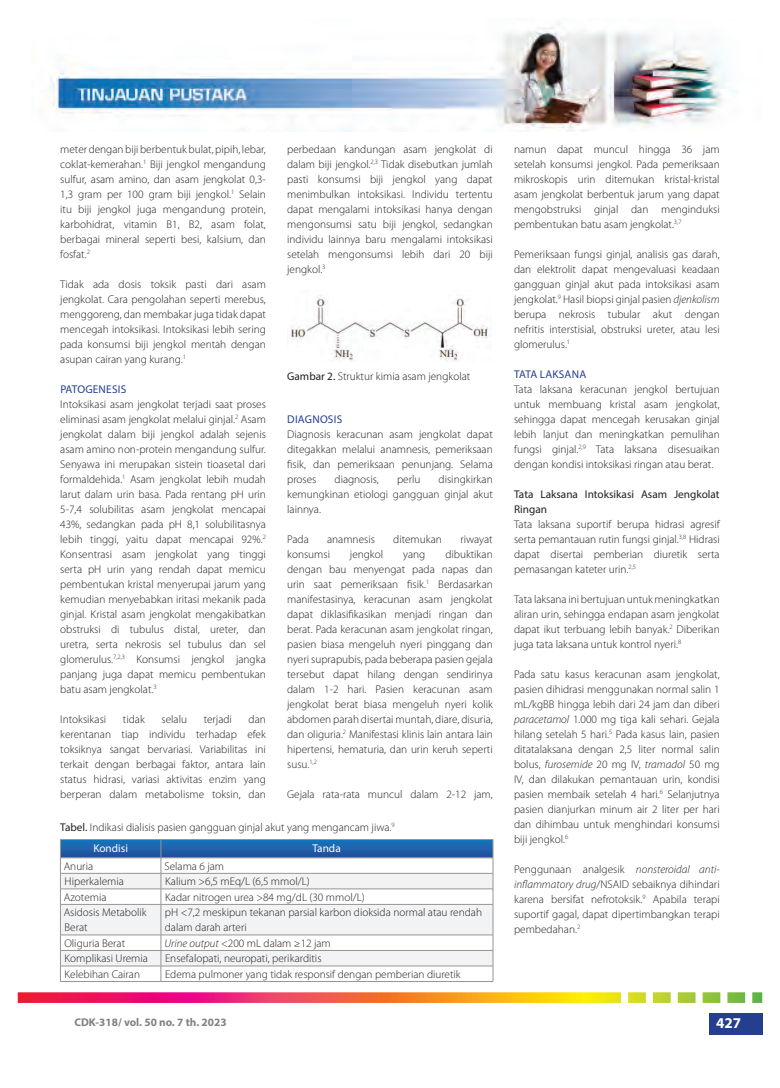
<style>
.page{position:relative;width:780px;height:1088px;background:#fff}
.page>*{position:absolute;margin:0;border:0;box-sizing:border-box;transform-origin:0 0}
.t1{font:700 15px "Myriad Pro";color:#fff}
.t2{font:300 11.25px/15px "Myriad Pro";color:#231f20;text-align:justify}
.t3{font:11.25px/15px "Myriad Pro";color:#231f20}
.t4{font:11.25px "Myriad Pro";letter-spacing:.02em;color:#253f8e}
.t5{font:700 11.25px "Myriad Pro";color:#808285}
.t6{font:11.25px "Myriad Pro";color:#fff}
.s1{font-weight:400}
.s2{font-weight:400;color:#fff}
.s3{font-style:italic}
</style>
<div class="page">
<div style="left:709px;top:1013px;width:53px;height:21px;background:#253f8e"></div>
<svg style="left:18px;top:992px;width:744px;height:11px;background:#e87c50"></svg>
<img style="left:287px;top:294px;width:202px;height:67px">
<svg style="left:61px;top:905px;width:431px;height:61px;fill:#f2f3f4"></svg>
<hr style="left:60px;top:981px;width:101px;height:1px;background:#939598">
<hr style="left:161px;top:981px;width:332px;height:1px;background:#939598">
<hr style="left:60px;top:904px;width:101px;height:1px;background:#939598">
<hr style="left:60px;top:904px;width:1px;height:31px;background:#939598">
<hr style="left:161px;top:904px;width:332px;height:1px;background:#939598">
<hr style="left:492px;top:904px;width:1px;height:31px;background:#939598">
<hr style="left:60px;top:935px;width:101px;height:1px;background:#939598">
<hr style="left:161px;top:935px;width:332px;height:1px;background:#939598">
<hr style="left:60px;top:950px;width:101px;height:1px;background:#939598">
<svg style="left:60px;top:935px;width:1px;height:46px"></svg>
<hr style="left:161px;top:950px;width:332px;height:1px;background:#939598">
<svg style="left:492px;top:935px;width:1px;height:46px"></svg>
<hr style="left:60px;top:966px;width:101px;height:1px;background:#939598">
<hr style="left:161px;top:966px;width:332px;height:1px;background:#939598">
<svg style="left:60px;top:839px;width:433px;height:65px"></svg>
<hr style="left:161px;top:904px;width:1px;height:31px;background:#939598">
<svg style="left:161px;top:935px;width:1px;height:46px"></svg>
<img style="left:46px;top:22px;width:690px;height:110px">
<p class="t2" style="left:60px;top:142px;width:207px">meter dengan biji berbentuk bulat, pipih, lebar, coklat-kemerahan.<sup>1</sup> Biji jengkol mengandung sulfur, asam amino, dan asam jengkolat 0,3- 1,3 gram per 100 gram biji jengkol.<sup>1</sup> Selain itu biji jengkol juga mengandung protein, karbohidrat, vitamin B1, B2, asam folat, berbagai mineral seperti besi, kalsium, dan fosfat.<sup>2</sup></p>
<p class="t2" style="left:60px;top:277px;width:207px">Tidak ada dosis toksik pasti dari asam jengkolat. Cara pengolahan seperti merebus, menggoreng, dan membakar juga tidak dapat mencegah intoksikasi. Intoksikasi lebih sering pada konsumsi biji jengkol mentah dengan asupan cairan yang kurang.<sup>1</sup></p>
<p class="t4" style="left:60px;top:382px;width:67px">PATOGENESIS</p>
<p class="t2" style="left:60px;top:397px;width:207px">Intoksikasi asam jengkolat terjadi saat proses eliminasi asam jengkolat melalui ginjal.<sup>2</sup> Asam jengkolat dalam biji jengkol adalah sejenis asam amino non-protein mengandung sulfur.<br>Senyawa ini merupakan sistein tioasetal dari formaldehida.<sup>1</sup> Asam jengkolat lebih mudah larut dalam urin basa. Pada rentang pH urin 5-7,4 solubilitas asam jengkolat mencapai 43%, sedangkan pada pH 8,1 solubilitasnya lebih tinggi, yaitu dapat mencapai 92%.<sup>2<br></sup>Konsentrasi asam jengkolat yang tinggi serta pH urin yang rendah dapat memicu pembentukan kristal menyerupai jarum yang kemudian menyebabkan iritasi mekanik pada ginjal. Kristal asam jengkolat mengakibatkan obstruksi di tubulus distal, ureter, dan uretra, serta nekrosis sel tubulus dan sel glomerulus.<sup>7,2,3</sup> Konsumsi jengkol jangka panjang juga dapat memicu pembentukan batu asam jengkolat.<sup>3</sup></p>
<p class="t2" style="left:60px;top:712px;width:47px">Intoksikasi</p>
<p class="t2" style="left:123px;top:712px;width:23px">tidak</p>
<p class="t2" style="left:161px;top:712px;width:27px">selalu</p>
<p class="t2" style="left:204px;top:712px;width:30px">terjadi</p>
<p class="t2" style="left:60px;top:712px;width:207px;text-indent:188px">dan kerentanan tiap individu terhadap efek toksiknya sangat bervariasi. Variabilitas ini terkait dengan berbagai faktor, antara lain status hidrasi, variasi aktivitas enzim yang berperan dalam metabolisme toksin, dan</p>
<p class="t2" style="left:287px;top:142px;width:207px">perbedaan kandungan asam jengkolat di dalam biji jengkol.<sup>2,3</sup> Tidak disebutkan jumlah pasti konsumsi biji jengkol yang dapat menimbulkan intoksikasi. Individu tertentu dapat mengalami intoksikasi hanya dengan mengonsumsi satu biji jengkol, sedangkan individu lainnya baru mengalami intoksikasi setelah mengonsumsi lebih dari 20 biji jengkol.<sup>3</sup></p>
<p class="t2" style="left:287px;top:369px;width:185px"><span class="s1">Gambar 2.</span> Struktur kimia asam jengkolat</p>
<p class="t4" style="left:287px;top:412px;width:56px">DIAGNOSIS</p>
<p class="t2" style="left:287px;top:427px;width:207px">Diagnosis keracunan asam jengkolat dapat ditegakkan melalui anamnesis, pemeriksaan fisik, dan pemeriksaan penunjang. Selama proses</p>
<p class="t2" style="left:287px;top:472px;width:207px;text-indent:151px">disingkirkan kemungkinan etiologi gangguan ginjal akut lainnya.</p>
<p class="t2" style="left:287px;top:532px;width:23px">Pada</p>
<p class="t2" style="left:327px;top:532px;width:49px">anamnesis</p>
<p class="t2" style="left:393px;top:532px;width:50px">ditemukan</p>
<p class="t2" style="left:460px;top:532px;width:34px">riwayat</p>
<p class="t2" style="left:287px;top:547px;width:44px">konsumsi</p>
<p class="t2" style="left:350px;top:547px;width:35px">jengkol</p>
<p class="t2" style="left:403px;top:547px;width:24px">yang</p>
<p class="t2" style="left:334px;top:472px;width:46px">diagnosis,</p>
<p class="t2" style="left:397px;top:472px;width:25px">perlu</p>
<p class="t2" style="left:287px;top:547px;width:207px;text-indent:158px">dibuktikan dengan bau menyengat pada napas dan urin saat pemeriksaan fisik.<sup>1</sup> Berdasarkan manifestasinya, keracunan asam jengkolat dapat diklasifikasikan menjadi ringan dan berat. Pada keracunan asam jengkolat ringan, pasien biasa mengeluh nyeri pinggang dan nyeri suprapubis, pada beberapa pasien gejala tersebut dapat hilang dengan sendirinya dalam 1-2 hari. Pasien keracunan asam jengkolat berat biasa mengeluh nyeri kolik abdomen parah disertai muntah, diare, disuria, dan oliguria.<sup>2</sup> Manifestasi klinis lain antara lain hipertensi, hematuria, dan urin keruh seperti susu.<sup>1,2</sup></p>
<p class="t2" style="left:287px;top:787px;width:207px">Gejala rata-rata muncul dalam 2-12 jam,</p>
<p class="t2" style="left:93px;top:816px;width:303px;line-height:21.6px;text-indent:-33px"><span class="s1">Tabel.</span> Indikasi dialisis pasien gangguan ginjal akut yang mengancam jiwa.<sup>9<br></sup><span class="s2">Kondisi</span></p>
<p class="t6" style="left:312px;top:842px;width:30px">Tanda</p>
<p class="t2" style="left:64px;top:859px;width:31px">Anuria</p>
<p class="t2" style="left:164px;top:859px;width:61px">Selama 6 jam</p>
<p class="t2" style="left:65px;top:874px;width:61px">Hiperkalemia</p>
<p class="t2" style="left:165px;top:874px;width:146px">Kalium &gt;6,5 mEq/L (6,5 mmol/L)</p>
<p class="t2" style="left:64px;top:890px;width:44px">Azotemia</p>
<p class="t2" style="left:165px;top:890px;width:201px">Kadar nitrogen urea &gt;84 mg/dL (30 mmol/L)</p>
<p class="t2" style="left:64px;top:905px;width:84px">Asidosis Metabolik<br>Berat</p>
<p class="t2" style="left:165px;top:905px;width:319px">pH &lt;7,2 meskipun tekanan parsial karbon dioksida normal atau rendah dalam darah arteri</p>
<p class="t2" style="left:64px;top:936px;width:62px">Oliguria Berat</p>
<p class="t2" style="left:164px;top:936px;width:168px"><span class="s3">Urine output</span> &lt;200 mL dalam ≥12 jam</p>
<p class="t2" style="left:65px;top:951px;width:85px">Komplikasi Uremia</p>
<p class="t2" style="left:165px;top:951px;width:158px">Ensefalopati, neuropati, perikarditis</p>
<p class="t2" style="left:65px;top:967px;width:77px">Kelebihan Cairan</p>
<p class="t2" style="left:165px;top:967px;width:297px">Edema pulmoner yang tidak responsif dengan pemberian diuretik</p>
<p class="t2" style="left:514px;top:142px;width:207px">namun dapat muncul hingga 36 jam setelah konsumsi jengkol. Pada pemeriksaan mikroskopis urin ditemukan kristal-kristal asam jengkolat berbentuk jarum yang dapat mengobstruksi ginjal dan menginduksi pembentukan batu asam jengkolat.<sup>3,7</sup></p>
<p class="t2" style="left:514px;top:247px;width:207px">Pemeriksaan fungsi ginjal, analisis gas darah, dan elektrolit dapat mengevaluasi keadaan gangguan ginjal akut pada intoksikasi asam jengkolat.<sup>9</sup> Hasil biopsi ginjal pasien <span class="s3">djenkolism </span>berupa nekrosis tubular akut dengan nefritis interstisial, obstruksi ureter, atau lesi glomerulus.<sup>1</sup></p>
<p class="t4" style="left:514px;top:367px;width:74px">TATA LAKSANA</p>
<p class="t2" style="left:514px;top:382px;width:207px">Tata laksana keracunan jengkol bertujuan untuk membuang kristal asam jengkolat, sehingga dapat mencegah kerusakan ginjal lebih lanjut dan meningkatkan pemulihan fungsi ginjal.<sup>2,9</sup> Tata laksana disesuaikan dengan kondisi intoksikasi ringan atau berat.</p>
<p class="t3" style="left:514px;top:486px;width:207px">Tata Laksana Intoksikasi Asam Jengkolat<br>Ringan</p>
<p class="t2" style="left:514px;top:517px;width:207px">Tata laksana suportif berupa hidrasi agresif serta pemantauan rutin fungsi ginjal.<sup>3,8</sup> Hidrasi dapat disertai pemberian diuretik serta pemasangan kateter urin.<sup>2,5</sup></p>
<p class="t2" style="left:514px;top:592px;width:207px">Tata laksana ini bertujuan untuk meningkatkan aliran urin, sehingga endapan asam jengkolat dapat ikut terbuang lebih banyak.<sup>2</sup> Diberikan juga tata laksana untuk kontrol nyeri.<sup>8</sup></p>
<p class="t2" style="left:514px;top:667px;width:207px">Pada satu kasus keracunan asam jengkolat, pasien dihidrasi menggunakan normal salin 1 mL/kgBB hingga lebih dari 24 jam dan diberi <span class="s3">paracetamol</span> 1.000 mg tiga kali sehari. Gejala hilang setelah 5 hari.<sup>5</sup> Pada kasus lain, pasien ditatalaksana dengan 2,5 liter normal salin bolus, <span class="s3">furosemide</span> 20 mg IV, <span class="s3">tramadol</span> 50 mg IV, dan dilakukan pemantauan urin, kondisi pasien membaik setelah 4 hari.<sup>6</sup> Selanjutnya pasien dianjurkan minum air 2 liter per hari dan dihimbau untuk menghindari konsumsi biji jengkol.<sup>6</sup></p>
<p class="t2" style="left:514px;top:862px;width:207px">Penggunaan analgesik <span class="s3">nonsteroidal anti&shy;inflammatory drug</span>/NSAID sebaiknya dihindari karena bersifat nefrotoksik.<sup>9</sup> Apabila terapi suportif gagal, dapat dipertimbangkan terapi pembedahan.<sup>2</sup></p>
<p class="t5" style="left:74px;top:1014px;width:154px">CDK-318/ vol. 50 no. 7 th. 2023</p>
<h1 class="t1" style="left:716px;top:1013px;width:26px">427</h1>
</div>
